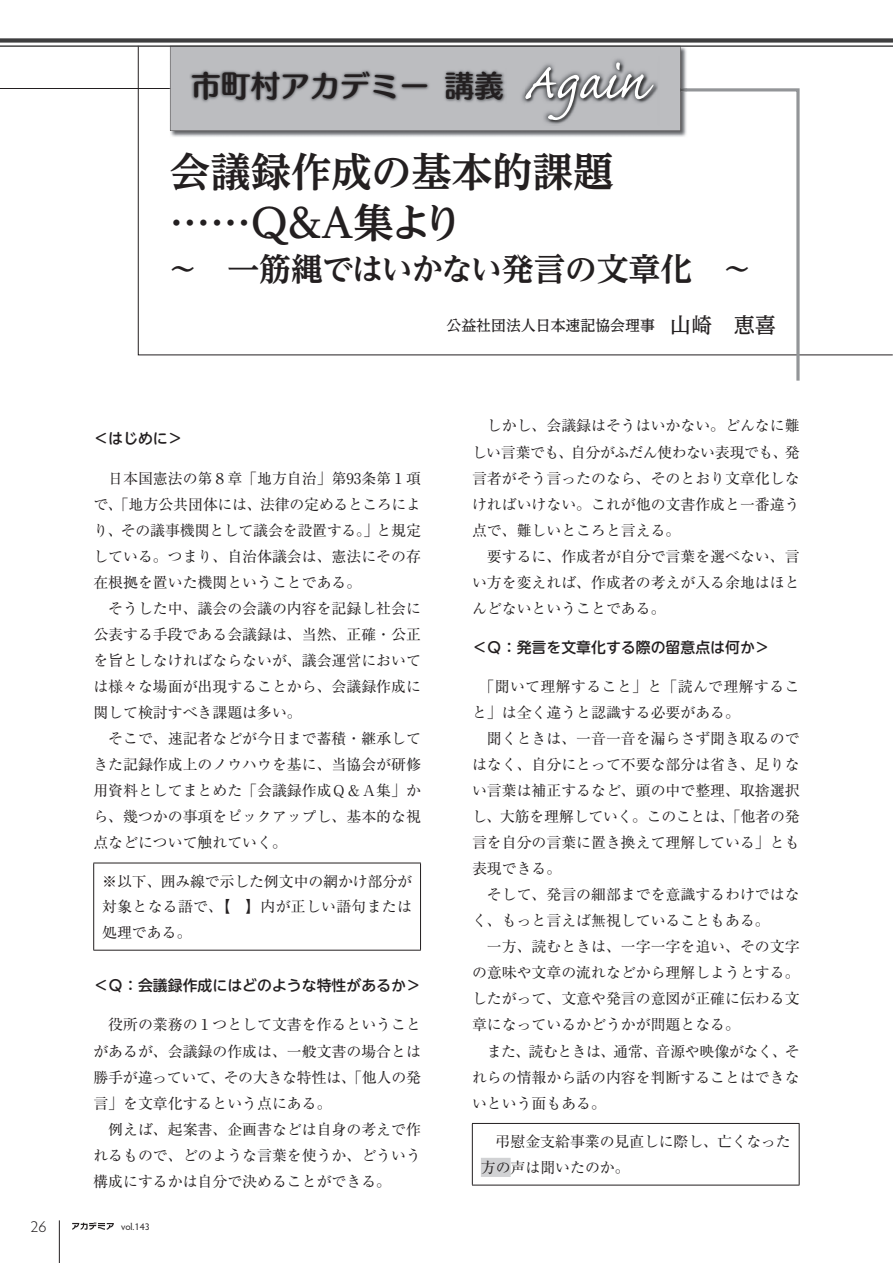
<style>
.page{position:relative;width:893px;height:1263px;background:#fff}
.page>*{position:absolute;margin:0;border:0;box-sizing:border-box;transform-origin:0 0}
.t1{font:40.35px/51px "UD Reimin Pr 6 Bold 90 pv RKSJ H";color:#231f20}
.t2{font:31.95px "UD Reimin Pr 6 Bold 90 pv RKSJ H";letter-spacing:-.02em;color:#231f20}
.t3{font:29.7px "Humming Std B 90 pv RKSJ H";color:#231f20}
.t4{font:300 15.9px "Hypatia Sans Pro";color:#231f20}
.t5{font:14.85px/26.1px "Ryumin Pr 6 Regular 90 pv RKSJ H";color:#231f20;text-align:justify}
.t6{font:14.85px "UD Shin M Go Pr 6 Medium 90 pv RKSJ H";color:#231f20}
.t7{font:14.85px/26.1px "Ryumin Pr 6 Regular 90 pv RKSJ H";letter-spacing:.025em;color:#231f20}
.t8{font:14.85px "UD Reimin Pr 6 Medium 90 pv RKSJ H";color:#231f20}
.t9{font:9.75px "Hypatia Sans Pro";color:#231f20}
.s1{font-family:"Caflisch Script";font-size:64.8px;color:#fff}
.s2{font-size:21.3px}
</style>
<div class="page">
<svg style="left:138px;top:47px;width:754px;height:308px"></svg>
<hr style="left:0;top:88px;width:200px;height:1px;background:#231f20">
<svg style="left:472px;top:88px;width:327px;height:293px"></svg>
<img style="left:170px;top:131px;width:517px;height:6px">
<div style="left:170px;top:47px;width:517px;height:84px;background:#bcbdc0"></div>
<img style="left:519px;top:57px;width:140px;height:69px">
<img style="left:525px;top:62px;width:133px;height:63px">
<img style="left:189px;top:69px;width:317px;height:35px">
<hr style="left:93px;top:863px;width:328px;height:1px;background:#231f20">
<hr style="left:93px;top:863px;width:1px;height:87px;background:#231f20">
<hr style="left:420px;top:863px;width:1px;height:87px;background:#231f20">
<hr style="left:93px;top:950px;width:328px;height:1px;background:#231f20">
<hr style="left:472px;top:1123px;width:327px;height:1px;background:#231f20">
<hr style="left:472px;top:1124px;width:1px;height:61px;background:#231f20">
<hr style="left:798px;top:1124px;width:1px;height:61px;background:#231f20">
<hr style="left:472px;top:1185px;width:327px;height:1px;background:#231f20">
<div style="left:481px;top:1158px;width:29px;height:19px;background:#d1d2d4"></div>
<svg style="left:72px;top:1223px;width:42px;height:7px"></svg>
<hr style="left:59px;top:1220px;width:1px;height:43px;background:#231f20">
<div style="left:0;top:38px;width:892px;height:5px;background:#3e3e3f"></div>
<hr style="left:0;top:45px;width:892px;height:2px;background:#3e3e3f">
<h3 class="t3" style="left:191px;top:75px;width:455px">市町村アカデミー 講義 <span class="s1">Again</span></h3>
<h1 class="t1" style="left:170px;top:151px;width:445px">会議録作成の基本的課題……Ｑ＆Ａ集より</h1>
<h2 class="t2" style="left:167px;top:257px;width:587px">～　一筋縄ではいかない発言の文章化　～</h2>
<p class="t8" style="left:446px;top:320px;width:331px">公益社団法人日本速記協会理事 <span class="s2">山崎　恵喜</span></p>
<p class="t6" style="left:93px;top:433px;width:91px">＜はじめに＞</p>
<p class="t5" style="left:93px;top:467px;width:329px;text-indent:15px">日本国憲法の第８章「地方自治」第93条第１項で、「地方公共団体には、法律の定めるところにより、その議事機関として議会を設置する。」と規定している。つまり、自治体議会は、憲法にその存在根拠を置いた機関ということである。</p>
<p class="t5" style="left:93px;top:597px;width:329px;text-indent:15px">そうした中、議会の会議の内容を記録し社会に公表する手段である会議録は、当然、正確・公正を旨としなければならないが、議会運営においては様々な場面が出現することから、会議録作成に関して検討すべき課題は多い。</p>
<p class="t5" style="left:93px;top:727px;width:329px;text-indent:15px">そこで、速記者などが今日まで蓄積・継承してきた記録作成上のノウハウを基に、当協会が研修用資料としてまとめた「会議録作成Ｑ＆Ａ集」から、幾つかの事項をピックアップし、基本的な視点などについて触れていく。</p>
<p class="t5" style="left:102px;top:870px;width:311px;line-height:25.5px">※以下、囲み線で示した例文中の網かけ部分が対象となる語で、【　】内が正しい語句または処理である。</p>
<p class="t6" style="left:93px;top:980px;width:329px">＜Ｑ：会議録作成にはどのような特性があるか＞</p>
<p class="t5" style="left:93px;top:1014px;width:329px;text-indent:15px">役所の業務の１つとして文書を作るということがあるが、会議録の作成は、一般文書の場合とは勝手が違っていて、その大きな特性は、「他人の発言」を文章化するという点にある。</p>
<p class="t5" style="left:93px;top:1118px;width:329px;text-indent:15px">例えば、起案書、企画書などは自身の考えで作れるもので、どのような言葉を使うか、どういう構成にするかは自分で決めることができる。</p>
<p class="t4" style="left:30px;top:1217px;width:18px">26</p>
<p class="t9" style="left:121px;top:1221px;width:30px">vol.143</p>
<p class="t5" style="left:472px;top:415px;width:329px;text-indent:15px">しかし、会議録はそうはいかない。どんなに難しい言葉でも、自分がふだん使わない表現でも、発言者がそう言ったのなら、そのとおり文章化しなければいけない。これが他の文書作成と一番違う点で、難しいところと言える。</p>
<p class="t5" style="left:472px;top:545px;width:329px;text-indent:15px">要するに、作成者が自分で言葉を選べない、言い方を変えれば、作成者の考えが入る余地はほとんどないということである。</p>
<p class="t6" style="left:472px;top:642px;width:299px">＜Ｑ：発言を文章化する際の留意点は何か＞</p>
<p class="t7" style="left:472px;top:675px;width:329px;text-indent:7px">「聞いて理解すること」と「読んで理解すること」は全く違うと認識する必要がある。</p>
<p class="t5" style="left:472px;top:727px;width:329px;text-indent:15px">聞くときは、一音一音を漏らさず聞き取るのではなく、自分にとって不要な部分は省き、足りない言葉は補正するなど、頭の中で整理、取捨選択し、大筋を理解していく。このことは、「他者の発言を自分の言葉に置き換えて理解している」とも表現できる。</p>
<p class="t5" style="left:472px;top:884px;width:329px;text-indent:15px">そして、発言の細部までを意識するわけではなく、もっと言えば無視していることもある。</p>
<p class="t5" style="left:472px;top:936px;width:329px;text-indent:15px">一方、読むときは、一字一字を追い、その文字の意味や文章の流れなどから理解しようとする。したがって、文意や発言の意図が正確に伝わる文章になっているかどうかが問題となる。</p>
<p class="t5" style="left:472px;top:1040px;width:329px;text-indent:15px">また、読むときは、通常、音源や映像がなく、それらの情報から話の内容を判断することはできないという面もある。</p>
<p class="t5" style="left:481px;top:1131px;width:311px;line-height:25.5px">　弔慰金支給事業の見直しに際し、亡くなった方の声は聞いたのか。</p>
</div>
